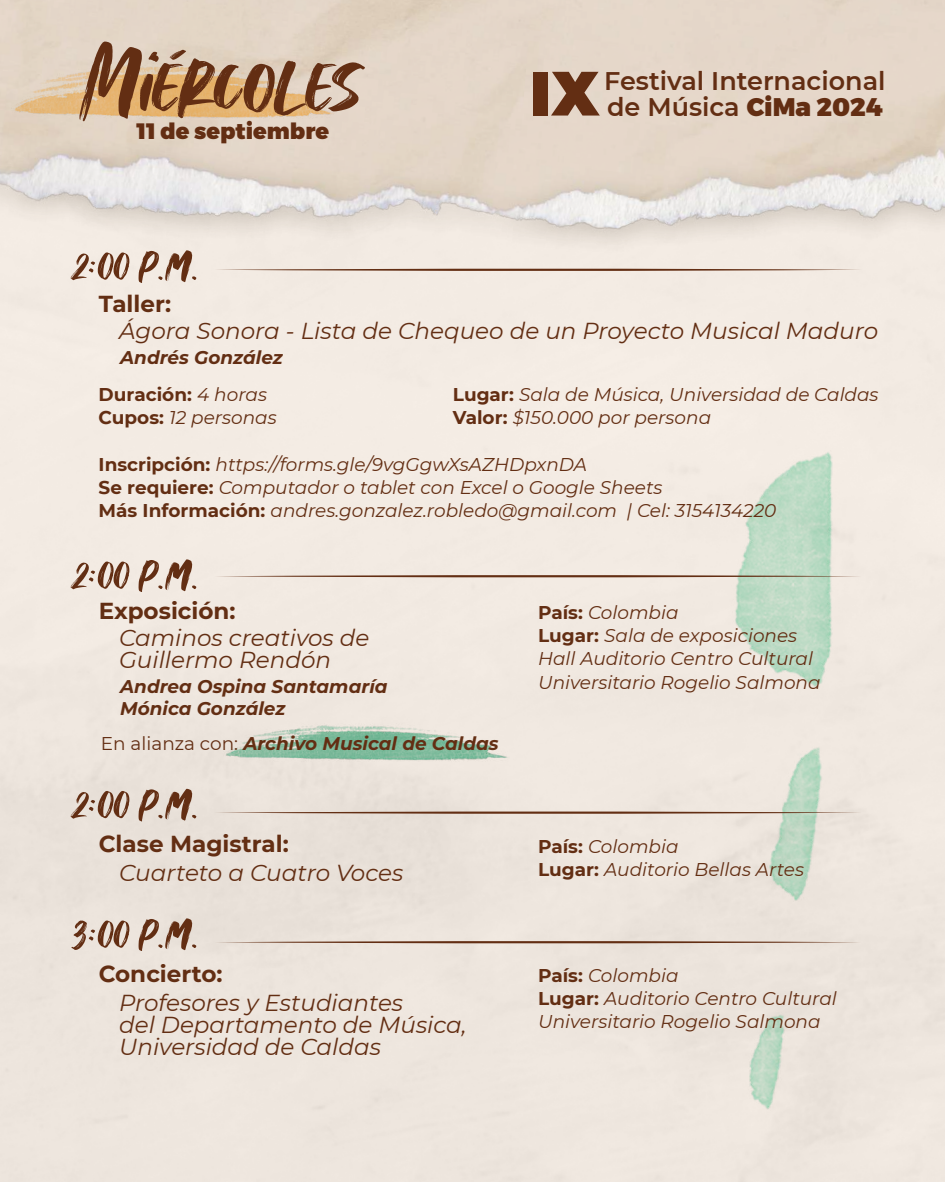
<style>
.page{position:relative;width:945px;height:1182px;background:#fff}
.page>*{position:absolute;margin:0;border:0;box-sizing:border-box;transform-origin:0 0}
.t1{font:95.73px "Perfect Moment Script";color:#632e13}
.t2{font:54.25px "Perfect Moment Script";color:#632e13}
.t3{font:600 25.46px/26px "Montserrat";color:#632e13}
.t4{font:italic 23.1px/22.3px "Montserrat";color:#632e13}
.t5{font:700 23.1px "Montserrat";color:#632e13}
.t6{font:900 22.31px "Montserrat";color:#632e13}
.t7{font:italic 18.46px/23.1px "Montserrat";color:#632e13}
.t8{font:italic 700 18.46px/22.3px "Montserrat";color:#632e13}
.s1{font-weight:900}
.s2{font-weight:700;font-style:normal}
.s3{font-weight:400;font-style:normal}
</style>
<div class="page">
<img style="left:0;top:0;width:945px;height:397px">
<div style="left:534px;top:72px;width:14px;height:43px;background:#632e13"></div>
<svg style="left:551px;top:72px;width:49px;height:43px;background:#96715b"></svg>
<img style="left:667px;top:354px;width:204px;height:827px">
<img style="left:5px;top:62px;width:343px;height:62px">
<svg style="left:214px;top:268px;width:648px;height:3px;background:#ab8c7b"></svg>
<svg style="left:214px;top:574px;width:648px;height:3px;background:#ac9381"></svg>
<img style="left:217px;top:723px;width:305px;height:42px">
<svg style="left:214px;top:811px;width:648px;height:3px;background:#a58876"></svg>
<svg style="left:214px;top:940px;width:648px;height:3px;background:#ac907f"></svg>
<h1 class="t1" style="left:80px;top:13px;width:282px">Miércoles</h1>
<p class="t6" style="left:137px;top:117px;width:194px">11 de septiembre</p>
<h2 class="t2" style="left:72px;top:224px;width:129px">2:00 p.m.</h2>
<p class="t5" style="left:99px;top:287px;width:74px">Taller:</p>
<h3 class="t3" style="left:604px;top:66px;width:283px">Festival Internacional de Música <span class="s1">CiMa 2024</span></h3>
<p class="t4" style="left:119px;top:319px;width:761px">Ágora Sonora - Lista de Chequeo de un Proyecto Musical Maduro</p>
<p class="t8" style="left:120px;top:345px;width:164px">Andrés González</p>
<p class="t7" style="left:99px;top:382px;width:180px"><span class="s2">Duración:</span> 4 horas<br><span class="s2">Cupos:</span> 12 personas</p>
<p class="t7" style="left:99px;top:451px;width:679px"><span class="s2">Inscripción:</span> https://forms.gle/9vgGgwXsAZHDpxnDA<br><span class="s2">Se requiere:</span> Computador o tablet con Excel o Google Sheets<br><span class="s2">Más Información:</span> andres.gonzalez.robledo@gmail.com | Cel: 3154134220</p>
<p class="t7" style="left:453px;top:382px;width:427px"><span class="s2">Lugar:</span> Sala de Música, Universidad de Caldas<br><span class="s2">Valor:</span> $150.000 por persona</p>
<h2 class="t2" style="left:72px;top:533px;width:129px">2:00 p.m.</h2>
<p class="t5" style="left:99px;top:594px;width:138px">Exposición:</p>
<p class="t7" style="left:538px;top:600px;width:284px"><span class="s2">País:</span> Colombia<br><span class="s2">Lugar:</span> Sala de exposiciones<br>Hall Auditorio Centro Cultural<br>Universitario Rogelio Salmona</p>
<p class="t4" style="left:119px;top:625px;width:252px">Caminos creativos de<br>Guillermo Rendón</p>
<p class="t8" style="left:120px;top:674px;width:269px">Andrea Ospina Santamaría<br>Mónica González</p>
<p class="t8" style="left:101px;top:731px;width:399px"><span class="s3">En alianza con:</span> Archivo Musical de Caldas</p>
<h2 class="t2" style="left:72px;top:763px;width:129px">2:00 p.m.</h2>
<p class="t5" style="left:99px;top:827px;width:192px">Clase Magistral:</p>
<p class="t7" style="left:538px;top:833px;width:142px"><span class="s2">País:</span> Colombia</p>
<p class="t4" style="left:119px;top:860px;width:286px">Cuarteto a Cuatro Voces</p>
<p class="t7" style="left:538px;top:857px;width:267px"><span class="s2">Lugar:</span> Auditorio Bellas Artes</p>
<h2 class="t2" style="left:72px;top:892px;width:129px">3:00 p.m.</h2>
<p class="t5" style="left:99px;top:956px;width:125px">Concierto:</p>
<p class="t7" style="left:538px;top:963px;width:300px"><span class="s2">País:</span> Colombia<br><span class="s2">Lugar:</span> Auditorio Centro Cultural<br>Universitario Rogelio Salmona</p>
<p class="t4" style="left:119px;top:990px;width:349px">Profesores y Estudiantes<br>del Departamento de Música,<br>Universidad de Caldas</p>
</div>
